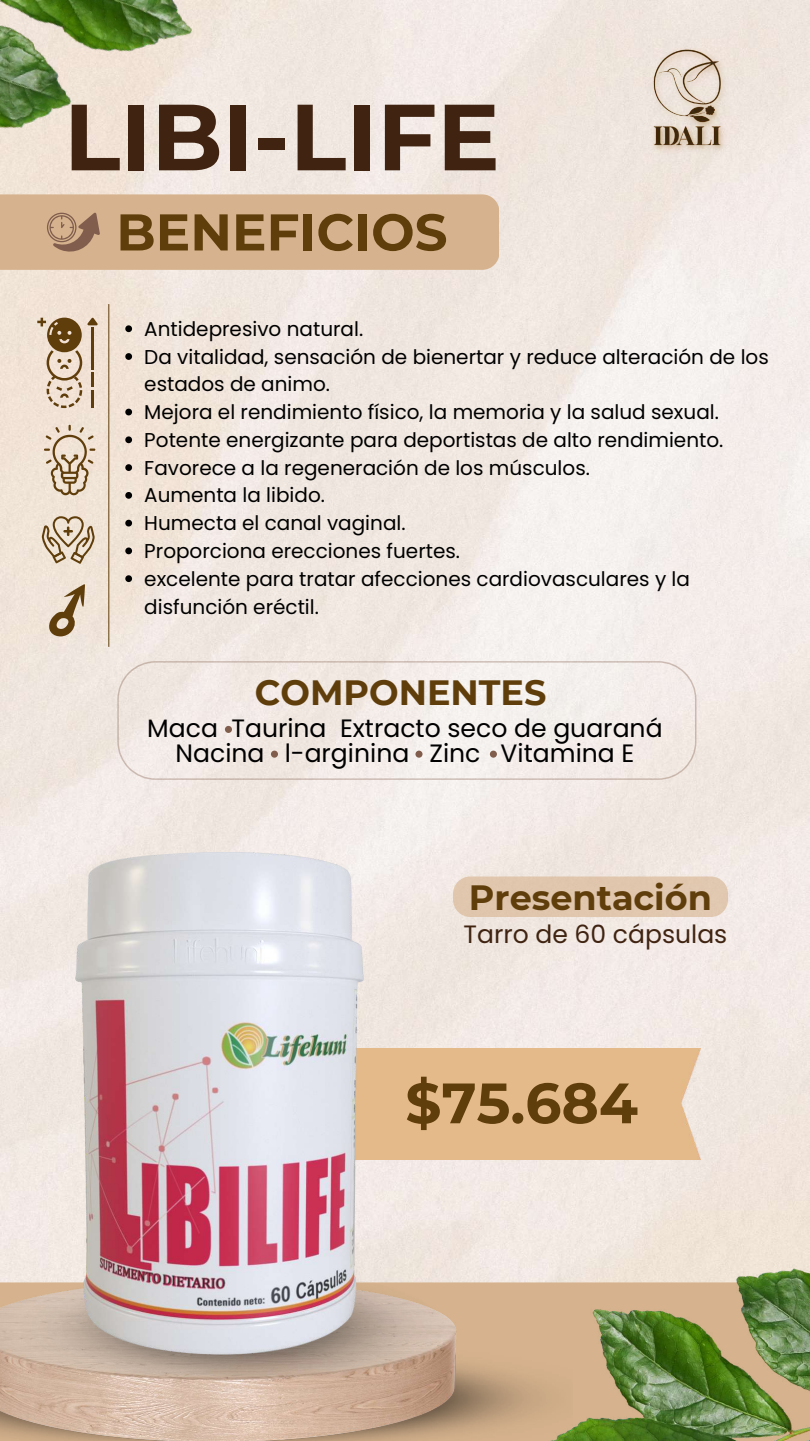
<style>
.page{position:relative;width:810px;height:1441px;background:#fff}
.page>*{position:absolute;margin:0;border:0;box-sizing:border-box;transform-origin:0 0}
.t1{font:700 93.7px "Montserrat";color:#402411}
.t2{font:700 56.8px "Montserrat";color:#603e0b}
.t3{font:700 51.6px "Montserrat";color:#603e0b}
.t4{font:700 35px "Montserrat";color:#603e0b}
.t5{font:25.1px/24.8px "Poppins";color:#000;text-align:center}
.t6{font:25.1px "Poppins";color:#402411}
.t7{font:20px/27.8px "Poppins";color:#000}
</style>
<div class="page">
<img style="left:0;top:0;width:810px;height:1280px">
<img style="left:0;top:1280px;width:453px;height:160px">
<img style="left:10px;top:1267px;width:441px;height:120px">
<div style="left:0;top:194px;width:499px;height:76px;background:#d6b38e"></div>
<div style="left:363px;top:1047px;width:337px;height:111px;background:#e4ba8a"></div>
<img style="left:75px;top:852px;width:288px;height:501px">
<svg style="left:117px;top:661px;width:579px;height:118px;background:#f2eae6"></svg>
<div style="left:225px;top:725px;width:7px;height:7px;background:#805d4c;border-radius:50%"></div>
<div style="left:271px;top:750px;width:7px;height:7px;background:#805d4c;border-radius:50%"></div>
<div style="left:415px;top:750px;width:8px;height:7px;background:#805d4c;border-radius:50%"></div>
<div style="left:490px;top:750px;width:7px;height:7px;background:#805d4c;border-radius:50%"></div>
<hr style="left:108px;top:304px;width:1px;height:342px;background:#603e0b">
<svg style="left:37px;top:317px;width:61px;height:91px;background:#c7b299"></svg>
<svg style="left:44px;top:424px;width:51px;height:71px;background:#d2c0ab"></svg>
<svg style="left:42px;top:516px;width:53px;height:47px;background:#c9b79f"></svg>
<svg style="left:47px;top:584px;width:38px;height:52px;background:#bdaa90"></svg>
<svg style="left:125px;top:325px;width:7px;height:7px"></svg>
<svg style="left:125px;top:353px;width:7px;height:7px"></svg>
<svg style="left:125px;top:408px;width:7px;height:7px"></svg>
<svg style="left:125px;top:436px;width:7px;height:7px"></svg>
<svg style="left:125px;top:464px;width:7px;height:7px"></svg>
<svg style="left:125px;top:492px;width:7px;height:6px"></svg>
<svg style="left:125px;top:519px;width:7px;height:7px"></svg>
<svg style="left:125px;top:547px;width:7px;height:7px"></svg>
<svg style="left:125px;top:575px;width:7px;height:7px"></svg>
<div style="left:453px;top:876px;width:275px;height:40px;background:#dfc6ad;border-radius:17px"></div>
<img style="left:649px;top:44px;width:80px;height:112px">
<img style="left:453px;top:1244px;width:357px;height:196px">
<img style="left:0;top:0;width:322px;height:203px">
<h1 class="t1" style="left:64px;top:80px;width:437px">LIBI-LIFE</h1>
<h3 class="t3" style="left:116px;top:200px;width:333px">BENEFICIOS</h3>
<p class="t7" style="left:144px;top:315px;width:626px">Antidepresivo natural.<br>Da vitalidad, sensación de bienertar y reduce alteración de los estados de animo.<br>Mejora el rendimiento físico, la memoria y la salud sexual.<br>Potente energizante para deportistas de alto rendimiento.<br>Favorece a la regeneración de los músculos.<br>Aumenta la libido.<br>Humecta el canal vaginal.<br>Proporciona erecciones fuertes.<br>excelente para tratar afecciones cardiovasculares y la disfunción eréctil.</p>
<h3 class="t4" style="left:255px;top:671px;width:293px">COMPONENTES</h3>
<p class="t5" style="left:147px;top:715px;width:517px">Maca Taurina Extracto seco de guaraná<br>Nacina l-arginina Zinc Vitamina E</p>
<h3 class="t4" style="left:469px;top:875px;width:245px">Presentación</h3>
<p class="t6" style="left:464px;top:916px;width:265px">Tarro de 60 cápsulas</p>
<h2 class="t2" style="left:405px;top:1068px;width:234px">$75.684</h2>
</div>
